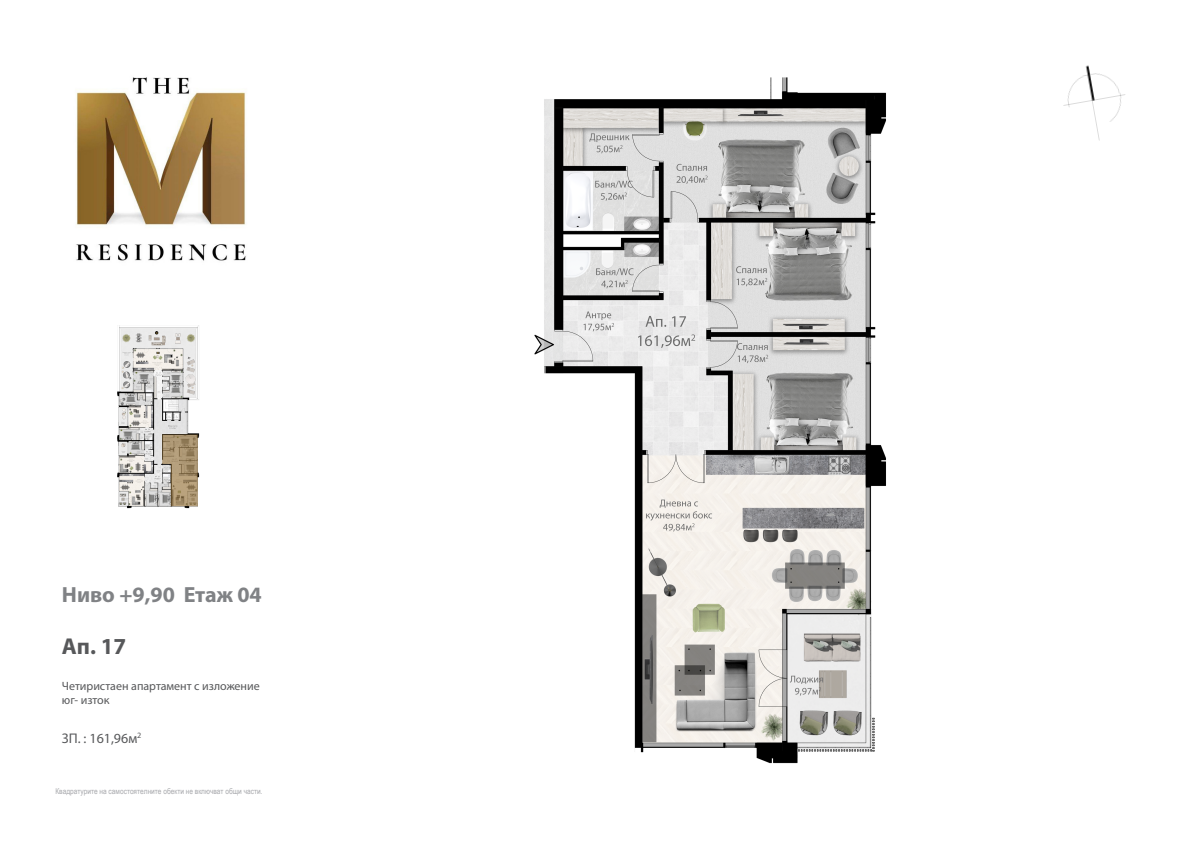
<style>
.page{position:relative;width:1191px;height:842px;background:#fff}
.page>*{position:absolute;margin:0;border:0;box-sizing:border-box;transform-origin:0 0}
.t1{font:700 23px "Myriad Pro";color:#57585a}
.t2{font:700 22px "Myriad Pro";color:#808285}
.t3{font:14px "Myriad Pro";color:#57585a}
.t4{font:12px/14.4px "Myriad Pro";color:#57585a}
.t5{font:8px "Arial Narrow";color:#a8a9ad}
</style>
<div class="page">
<img style="left:76px;top:77px;width:170px;height:184px">
<img style="left:117px;top:325px;width:83px;height:184px">
<img style="left:534px;top:77px;width:352px;height:687px">
<svg style="left:162px;top:434px;width:36px;height:72px;background:#a69375"></svg>
<img style="left:1063px;top:65px;width:62px;height:76px">
<p class="t2" style="left:62px;top:580px;width:201px">Ниво +9,90 Етаж 04</p>
<p class="t1" style="left:62px;top:631px;width:66px">Ап. 17</p>
<p class="t4" style="left:62px;top:678px;width:199px">Четиристаен апартамент с изложение юг- изток</p>
<p class="t3" style="left:62px;top:729px;width:81px">ЗП. : 161,96м<sup>2</sup></p>
<p class="t5" style="left:55px;top:786px;width:209px">Квадратурите на самостоятелните обекти не включват общи части.</p>
</div>
